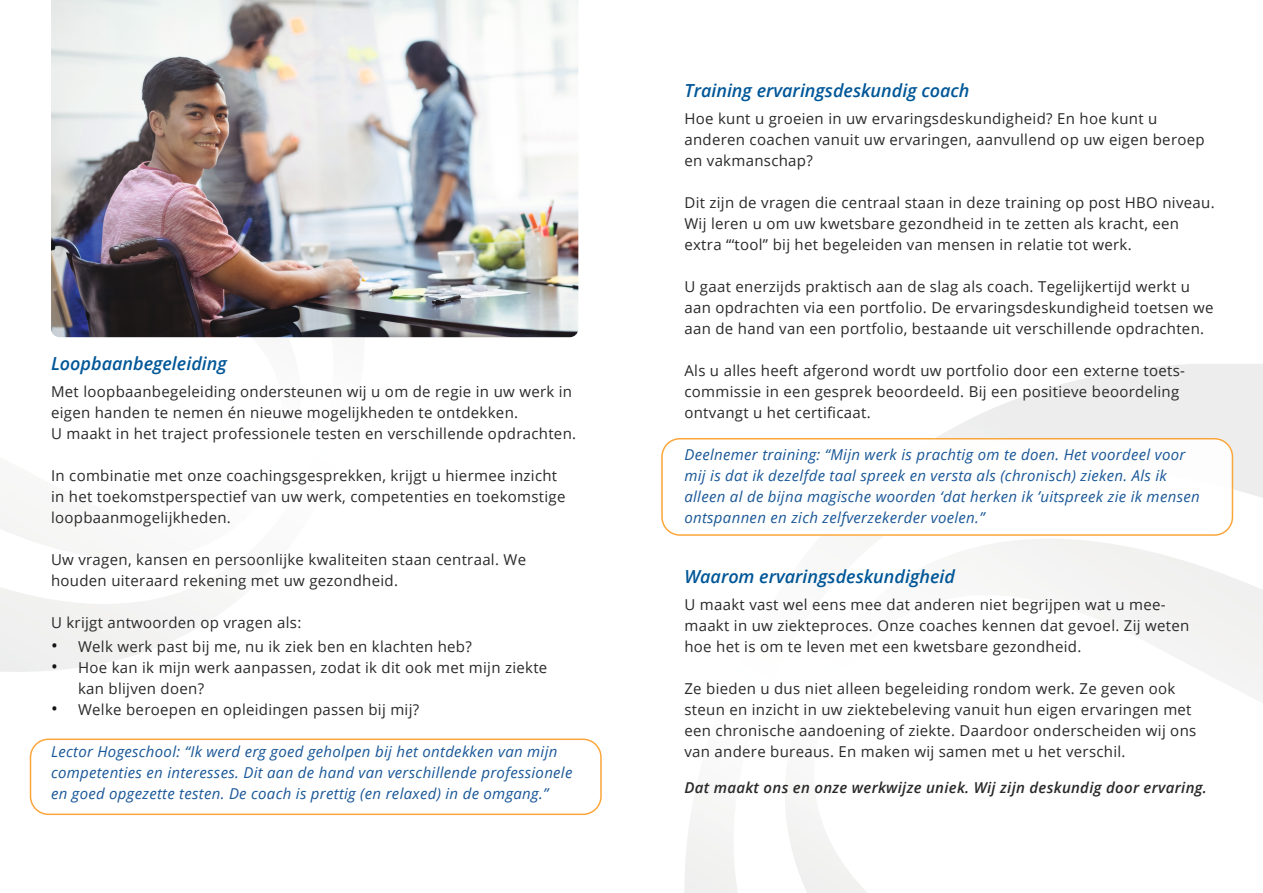
<style>
.page{position:relative;width:1263px;height:893px;background:#fff}
.page>*{position:absolute;margin:0;border:0;box-sizing:border-box;transform-origin:0 0}
.t1{font:italic 600 18px "Open Sans";color:#005798}
.t2{font:15px/21px "Open Sans";letter-spacing:.02em;color:#292929}
.t3{font:italic 15px/21px "Open Sans";letter-spacing:.02em;color:#195797}
.t4{font:italic 600 15px "Open Sans";letter-spacing:.02em;color:#292929}
.s1{font-size:18px;color:#131413}
</style>
<div class="page">
<svg style="left:0;top:337px;width:366px;height:335px"></svg>
<img style="left:51px;top:0;width:527px;height:337px">
<svg style="left:30px;top:738px;width:572px;height:77px"></svg>
<svg style="left:684px;top:364px;width:579px;height:529px"></svg>
<svg style="left:661px;top:438px;width:572px;height:98px"></svg>
<p class="t1" style="left:51px;top:351px;width:177px">Loopbaanbegeleiding</p>
<p class="t2" style="left:51px;top:380px;width:527px">Met loopbaanbegeleiding ondersteunen wij u om de regie in uw werk in eigen handen te nemen én nieuwe mogelijkheden te ontdekken.<br>U maakt in het traject professionele testen en verschillende opdrachten.</p>
<p class="t2" style="left:51px;top:464px;width:516px">In combinatie met onze coachingsgesprekken, krijgt u hiermee inzicht in het toekomstperspectief van uw werk, competenties en toekomstige loopbaanmogelijkheden.</p>
<p class="t2" style="left:51px;top:548px;width:477px">Uw vragen, kansen en persoonlijke kwaliteiten staan centraal. We houden uiteraard rekening met uw gezondheid.</p>
<p class="t2" style="left:51px;top:611px;width:252px">U krijgt antwoorden op vragen als:</p>
<p class="t2" style="left:51px;top:635px;width:422px"><span class="s1">•</span> Welk werk past bij me, nu ik ziek ben en klachten heb?</p>
<p class="t2" style="left:78px;top:656px;width:471px;text-indent:-27px"><span class="s1">•</span> Hoe kan ik mijn werk aanpassen, zodat ik dit ook met mijn ziekte kan blijven doen?</p>
<p class="t2" style="left:51px;top:698px;width:370px"><span class="s1">•</span> Welke beroepen en opleidingen passen bij mij?</p>
<p class="t3" style="left:51px;top:740px;width:523px">Lector Hogeschool: “Ik werd erg goed geholpen bij het ontdekken van mijn competenties en interesses. Dit aan de hand van verschillende professionele en goed opgezette testen. De coach is prettig (en relaxed) in de omgang.”</p>
<p class="t1" style="left:684px;top:78px;width:287px">Training ervaringsdeskundig coach</p>
<p class="t2" style="left:684px;top:107px;width:522px">Hoe kunt u groeien in uw ervaringsdeskundigheid? En hoe kunt u anderen coachen vanuit uw ervaringen, aanvullend op uw eigen beroep en vakmanschap?</p>
<p class="t2" style="left:684px;top:191px;width:532px">Dit zijn de vragen die centraal staan in deze training op post HBO niveau.<br>Wij leren u om uw kwetsbare gezondheid in te zetten als kracht, een extra “‘tool” bij het begeleiden van mensen in relatie tot werk.</p>
<p class="t2" style="left:684px;top:275px;width:531px">U gaat enerzijds praktisch aan de slag als coach. Tegelijkertijd werkt u aan opdrachten via een portfolio. De ervaringsdeskundigheid toetsen we aan de hand van een portfolio, bestaande uit verschillende opdrachten.</p>
<p class="t2" style="left:684px;top:359px;width:502px">Als u alles heeft afgerond wordt uw portfolio door een externe toets&shy;commissie in een gesprek beoordeeld. Bij een positieve beoordeling ontvangt u het certificaat.</p>
<p class="t3" style="left:684px;top:443px;width:517px">Deelnemer training: “Mijn werk is prachtig om te doen. Het voordeel voor mij is dat ik dezelfde taal spreek en versta als (chronisch) zieken. Als ik alleen al de bijna magische woorden ‘dat herken ik ’uitspreek zie ik mensen ontspannen en zich zelfverzekerder voelen.”</p>
<p class="t1" style="left:684px;top:564px;width:272px">Waarom ervaringsdeskundigheid</p>
<p class="t2" style="left:684px;top:594px;width:506px">U maakt vast wel eens mee dat anderen niet begrijpen wat u mee&shy;maakt in uw ziekteproces. Onze coaches kennen dat gevoel. Zij weten hoe het is om te leven met een kwetsbare gezondheid.</p>
<p class="t2" style="left:684px;top:678px;width:513px">Ze bieden u dus niet alleen begeleiding rondom werk. Ze geven ook steun en inzicht in uw ziektebeleving vanuit hun eigen ervaringen met een chronische aandoening of ziekte. Daardoor onderscheiden wij ons van andere bureaus. En maken wij samen met u het verschil.</p>
<p class="t4" style="left:684px;top:778px;width:524px">Dat maakt ons en onze werkwijze uniek. Wij zijn deskundig door ervaring.</p>
</div>
